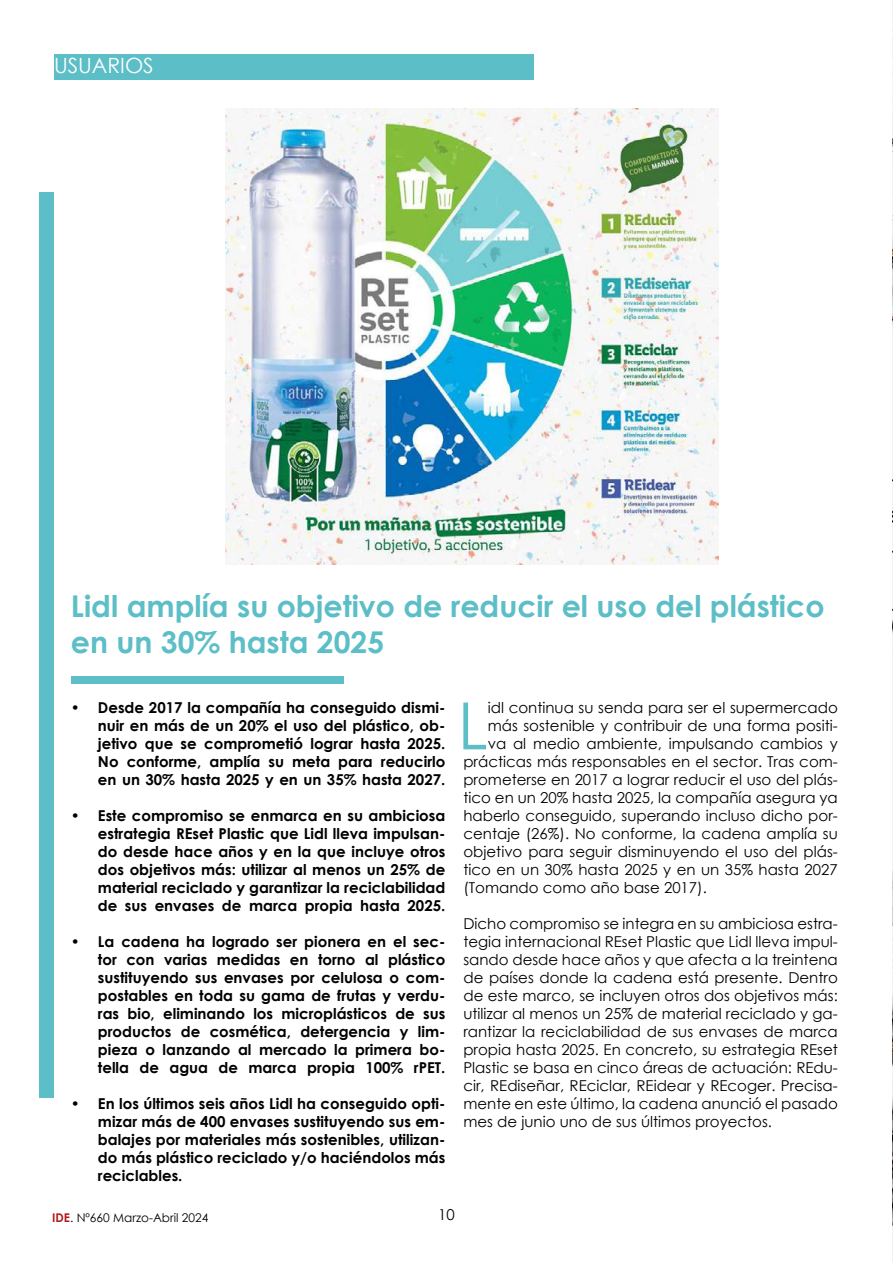
<style>
.page{position:relative;width:893px;height:1263px;background:#fff}
.page>*{position:absolute;margin:0;border:0;box-sizing:border-box;transform-origin:0 0}
.t1{font:65.1px "Century Gothic";color:#5cbec6}
.t2{font:700 30px/36px "Century Gothic";color:#5cbec6}
.t3{font:21px "Century Gothic";color:#fff}
.t4{font:15px/18px "Century Gothic";color:#000;text-align:justify}
.t5{font:700 15px/18px "Century Gothic";color:#000;text-align:justify}
.t6{font:12px "Century Gothic";color:#000}
.s1{font-weight:700;color:#b01917}
</style>
<div class="page">
<img style="left:226px;top:108px;width:492px;height:456px">
<div style="left:54px;top:54px;width:479px;height:25px;background:#5cbec6"></div>
<div style="left:39px;top:192px;width:15px;height:906px;background:#5cbec6"></div>
<div style="left:71px;top:676px;width:273px;height:8px;background:#5cbec6"></div>
<img style="left:892px;top:0;width:1px;height:1262px">
<h3 class="t3" style="left:54px;top:51px;width:101px">USUARIOS</h3>
<h2 class="t2" style="left:71px;top:586px;width:755px">Lidl amplía su objetivo de reducir el uso del plástico en un 30% hasta 2025</h2>
<p class="t5" style="left:98px;top:698px;width:349px;text-indent:-27px">• Desde 2017 la compañía ha conseguido dismi&shy;nuir en más de un 20% el uso del plástico, ob&shy;jetivo que se comprometió lograr hasta 2025.<br>No conforme, amplía su meta para reducirlo en un 30% hasta 2025 y en un 35% hasta 2027.</p>
<p class="t5" style="left:98px;top:806px;width:349px;text-indent:-27px">• Este compromiso se enmarca en su ambiciosa estrategia REset Plastic que Lidl lleva impulsan&shy;do desde hace años y en la que incluye otros dos objetivos más: utilizar al menos un 25% de material reciclado y garantizar la reciclabilidad de sus envases de marca propia hasta 2025.</p>
<p class="t5" style="left:98px;top:932px;width:349px;text-indent:-27px">• La cadena ha logrado ser pionera en el sec&shy;tor con varias medidas en torno al plástico sustituyendo sus envases por celulosa o com&shy;postables en toda su gama de frutas y verdu&shy;ras bio, eliminando los microplásticos de sus productos de cosmética, detergencia y lim&shy;pieza o lanzando al mercado la primera bo&shy;tella de agua de marca propia 100% rPET.</p>
<p class="t5" style="left:98px;top:1094px;width:349px;text-indent:-27px">• En los últimos seis años Lidl ha conseguido opti&shy;mizar más de 400 envases sustituyendo sus em&shy;balajes por materiales más sostenibles, utilizan&shy;do más plástico reciclado y/o haciéndolos más reciclables.</p>
<h1 class="t1" style="left:458px;top:680px;width:32px">L</h1>
<p class="t4" style="left:488px;top:699px;width:352px">idl continua su senda para ser el supermercado</p>
<p class="t4" style="left:488px;top:717px;width:352px">más sostenible y contribuir de una forma positi-</p>
<p class="t4" style="left:488px;top:735px;width:352px">va al medio ambiente, impulsando cambios y</p>
<p class="t4" style="left:463px;top:753px;width:376px">prácticas más responsables en el sector. Tras com-</p>
<p class="t4" style="left:463px;top:771px;width:376px">prometerse en 2017 a lograr reducir el uso del plás-</p>
<p class="t4" style="left:463px;top:789px;width:376px">tico en un 20% hasta 2025, la compañía asegura ya</p>
<p class="t4" style="left:463px;top:807px;width:376px">haberlo conseguido, superando incluso dicho por-</p>
<p class="t4" style="left:463px;top:825px;width:376px">centaje (26%). No conforme, la cadena amplía su</p>
<p class="t4" style="left:463px;top:843px;width:376px">objetivo para seguir disminuyendo el uso del plás-</p>
<p class="t4" style="left:463px;top:861px;width:376px">tico en un 30% hasta 2025 y en un 35% hasta 2027</p>
<p class="t4" style="left:463px;top:879px;width:245px">(Tomando como año base 2017).</p>
<p class="t4" style="left:463px;top:915px;width:376px">Dicho compromiso se integra en su ambiciosa estra&shy;tegia internacional REset Plastic que Lidl lleva impul&shy;sando desde hace años y que afecta a la treintena de países donde la cadena está presente. Dentro de este marco, se incluyen otros dos objetivos más: utilizar al menos un 25% de material reciclado y ga&shy;rantizar la reciclabilidad de sus envases de marca propia hasta 2025. En concreto, su estrategia REset Plastic se basa en cinco áreas de actuación: REdu&shy;cir, REdiseñar, REciclar, REidear y REcoger. Precisa&shy;mente en este último, la cadena anunció el pasado mes de junio uno de sus últimos proyectos.</p>
<p class="t6" style="left:52px;top:1209px;width:158px"><span class="s1">IDE</span>. Nº660 Marzo-Abril 2024</p>
<p class="t4" style="left:438px;top:1205px;width:18px">10</p>
</div>
